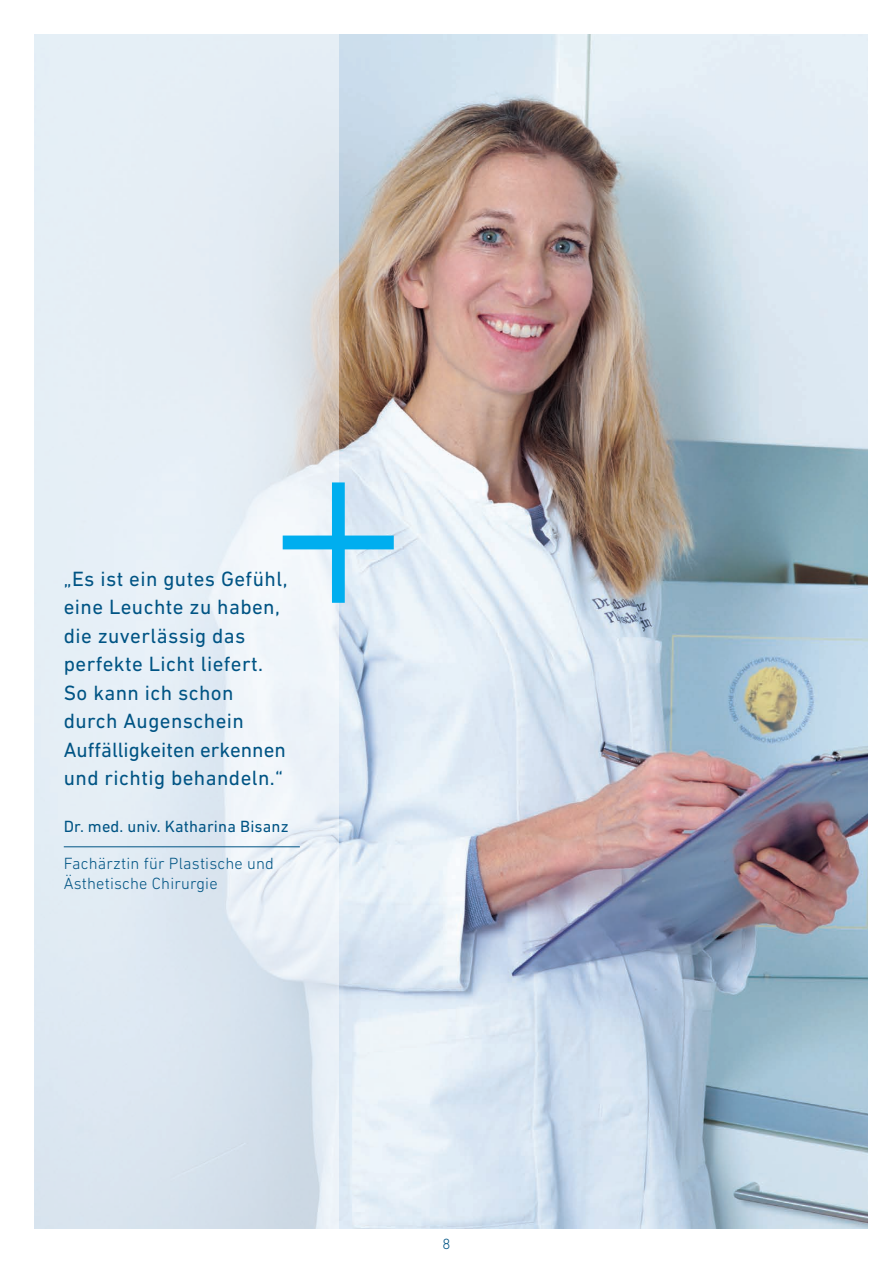
<style>
.page{position:relative;width:893px;height:1263px;background:#fff}
.page>*{position:absolute;margin:0;border:0;box-sizing:border-box;transform-origin:0 0}
.t1{font:21px/28.5px "DIN Next LT Pro";letter-spacing:.02em;color:#005484}
.t2{font:300 16.5px/19.5px "DIN Next LT Pro";letter-spacing:.01em;color:#005484}
.t3{font:16.5px "DIN Next LT Pro";letter-spacing:.01em;color:#005484}
.t4{font:300 15px "DIN Next LT Pro";color:#005484}
</style>
<div class="page">
<img style="left:339px;top:34px;width:528px;height:1195px">
<svg style="left:34px;top:34px;width:305px;height:1195px;fill:#e5eef5"></svg>
<hr style="left:64px;top:846px;width:236px;height:1px;background:#005484">
<svg style="left:283px;top:482px;width:111px;height:121px"></svg>
<p class="t1" style="left:64px;top:564px;width:225px">„Es ist ein gutes Gefühl, eine Leuchte zu haben, die zuverlässig das perfekte Licht liefert.<br>So kann ich schon durch Augenschein<br>Auffälligkeiten erkennen und richtig behandeln.“</p>
<p class="t3" style="left:64px;top:816px;width:226px">Dr. med. univ. Katharina Bisanz</p>
<p class="t2" style="left:64px;top:853px;width:212px">Fachärztin für Plastische und<br>Ästhetische Chirurgie</p>
<p class="t4" style="left:442px;top:1235px;width:9px">8</p>
</div>
